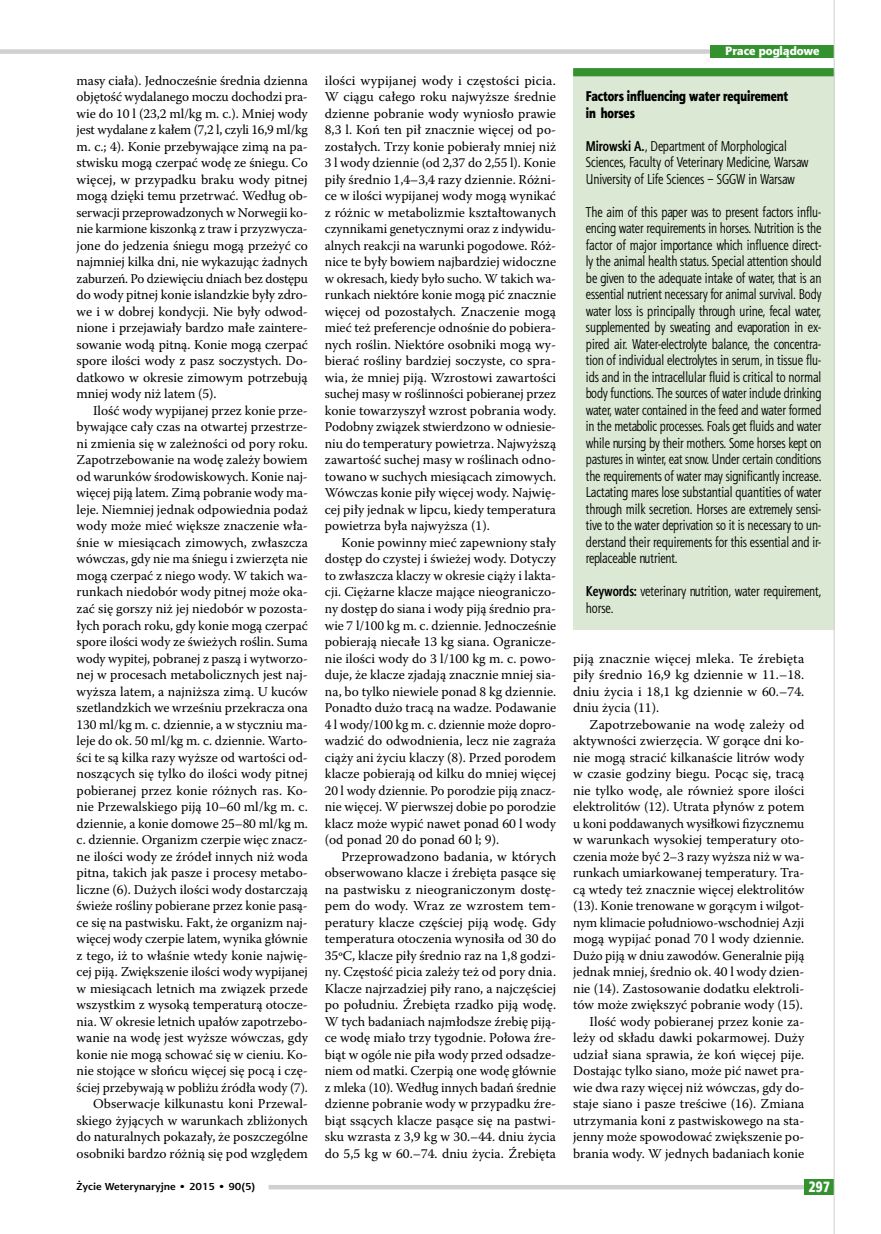
<style>
.page{position:relative;width:881px;height:1234px;background:#fff}
.page>*{position:absolute;margin:0;border:0;box-sizing:border-box;transform-origin:0 0}
.t1{font:15px "Aerton Cnd EFN Black";color:#fff}
.t2{font:14.25px/16.5px "Aerton Cnd EFN";color:#000}
.t3{font:14.25px/16.5px "Aerton Cnd EFN Black";color:#000}
.t4{font:13.5px/16.5px "Warnock Pro";color:#000;text-align:justify}
.t5{font:12px "Aerton EFN Black";color:#fff}
.t6{font:700 10.2px "Aerton EFN";color:#000;scale:1.11 1}
.s1{font-weight:700}
</style>
<div class="page">
<div style="left:573px;top:72px;width:260px;height:557px;background:#dbe8d3"></div>
<div style="left:573px;top:68px;width:260px;height:8px;background:#33922e"></div>
<div style="left:0;top:49px;width:833px;height:5px;background:#d0d0d0"></div>
<div style="left:710px;top:45px;width:123px;height:13px;background:#33922e"></div>
<div style="left:268px;top:1184px;width:565px;height:5px;background:#d0d0d0"></div>
<div style="left:804px;top:1178px;width:29px;height:15px;background:#33922e"></div>
<hr style="left:833px;top:0;width:1px;height:1233px;background:#d0d0d0">
<p class="t4" style="left:77px;top:72px;width:233px">masy ciała). Jednocześnie średnia dzienna objętość wydalanego moczu dochodzi pra&shy;wie do 10 l (23,2 ml/kg m. c.). Mniej wody jest wydalane z kałem (7,2 l, czyli 16,9 ml/kg m. c.; 4). Konie przebywające zimą na pa&shy;stwisku mogą czerpać wodę ze śniegu. Co więcej, w przypadku braku wody pitnej mogą dzięki temu przetrwać. Według ob&shy;serwacji przeprowadzonych w Norwegii ko&shy;nie karmione kiszonką z traw i przyzwycza&shy;jone do jedzenia śniegu mogą przeżyć co najmniej kilka dni, nie wykazując żadnych zaburzeń. Po dziewięciu dniach bez dostępu do wody pitnej konie islandzkie były zdro&shy;we i w dobrej kondycji. Nie były odwod&shy;nione i przejawiały bardzo małe zaintere&shy;sowanie wodą pitną. Konie mogą czerpać spore ilości wody z pasz soczystych. Do&shy;datkowo w okresie zimowym potrzebują mniej wody niż latem (5).</p>
<p class="t4" style="left:77px;top:402px;width:233px;text-align:right">Ilość wody wypijanej przez konie prze&shy;bywające cały czas na otwartej przestrze&shy;ni zmienia się w zależności od pory roku.<br>Zapotrzebowanie na wodę zależy bowiem od warunków środowiskowych. Konie naj&shy;więcej piją latem. Zimą pobranie wody ma&shy;leje. Niemniej jednak odpowiednia podaż wody może mieć większe znaczenie wła&shy;śnie w miesiącach zimowych, zwłaszcza wówczas, gdy nie ma śniegu i zwierzęta nie mogą czerpać z niego wody. W takich wa&shy;runkach niedobór wody pitnej może oka&shy;zać się gorszy niż jej niedobór w pozosta&shy;łych porach roku, gdy konie mogą czerpać spore ilości wody ze świeżych roślin. Suma wody wypitej, pobranej z paszą i wytworzo&shy;nej w procesach metabolicznych jest naj&shy;wyższa latem, a najniższa zimą. U kuców szetlandzkich we wrześniu przekracza ona 130 ml/kg m. c. dziennie, a w styczniu ma&shy;leje do ok. 50 ml/kg m. c. dziennie. Warto&shy;ści te są kilka razy wyższe od wartości od&shy;noszących się tylko do ilości wody pitnej pobieranej przez konie różnych ras. Ko&shy;nie Przewalskiego piją 10–60 ml/kg m. c. dziennie, a konie domowe 25–80 ml/kg m. c. dziennie. Organizm czerpie więc znacz&shy;ne ilości wody ze źródeł innych niż woda pitna, takich jak pasze i procesy metabo&shy;liczne (6). Dużych ilości wody dostarczają świeże rośliny pobierane przez konie pasą&shy;ce się na pastwisku. Fakt, że organizm naj&shy;więcej wody czerpie latem, wynika głównie z tego, iż to właśnie wtedy konie najwię&shy;cej piją. Zwiększenie ilości wody wypijanej w miesiącach letnich ma związek przede wszystkim z wysoką temperaturą otocze&shy;nia. W okresie letnich upałów zapotrzebo&shy;wanie na wodę jest wyższe wówczas, gdy konie nie mogą schować się w cieniu. Ko&shy;nie stojące w słońcu więcej się pocą i czę&shy;ściej przebywają w pobliżu źródła wody (7).<br>Obserwacje kilkunastu koni Przewal&shy;skiego żyjących w warunkach zbliżonych do naturalnych pokazały, że poszczególne osobniki bardzo różnią się pod względem</p>
<p class="t4" style="left:325px;top:72px;width:233px">ilości wypijanej wody i częstości picia.<br>W ciągu całego roku najwyższe średnie dzienne pobranie wody wyniosło prawie 8,3 l. Koń ten pił znacznie więcej od po&shy;zostałych. Trzy konie pobierały mniej niż 3 l wody dziennie (od 2,37 do 2,55 l). Konie piły średnio 1,4–3,4 razy dziennie. Różni&shy;ce w ilości wypijanej wody mogą wynikać z różnic w metabolizmie kształtowanych czynnikami genetycznymi oraz z indywidu&shy;alnych reakcji na warunki pogodowe. Róż&shy;nice te były bowiem najbardziej widoczne w okresach, kiedy było sucho. W takich wa&shy;runkach niektóre konie mogą pić znacznie więcej od pozostałych. Znaczenie mogą mieć też preferencje odnośnie do pobiera&shy;nych roślin. Niektóre osobniki mogą wy&shy;bierać rośliny bardziej soczyste, co spra&shy;wia, że mniej piją. Wzrostowi zawartości suchej masy w roślinności pobieranej przez konie towarzyszył wzrost pobrania wody.<br>Podobny związek stwierdzono w odniesie&shy;niu do temperatury powietrza. Najwyższą zawartość suchej masy w roślinach odno&shy;towano w suchych miesiącach zimowych.<br>Wówczas konie piły więcej wody. Najwię&shy;cej piły jednak w lipcu, kiedy temperatura powietrza była najwyższa (1).</p>
<p class="t4" style="left:325px;top:534px;width:233px;text-indent:16px">Konie powinny mieć zapewniony stały dostęp do czystej i świeżej wody. Dotyczy to zwłaszcza klaczy w okresie ciąży i lakta&shy;cji. Ciężarne klacze mające nieograniczo&shy;ny dostęp do siana i wody piją średnio pra&shy;wie 7 l/100 kg m. c. dziennie. Jednocześnie pobierają niecałe 13 kg siana. Ogranicze&shy;nie ilości wody do 3 l/100 kg m. c. powo&shy;duje, że klacze zjadają znacznie mniej sia&shy;na, bo tylko niewiele ponad 8 kg dziennie.<br>Ponadto dużo tracą na wadze. Podawanie 4 l wody/100 kg m. c. dziennie może dopro&shy;wadzić do odwodnienia, lecz nie zagraża ciąży ani życiu klaczy (8). Przed porodem klacze pobierają od kilku do mniej więcej 20 l wody dziennie. Po porodzie piją znacz&shy;nie więcej. W pierwszej dobie po porodzie klacz może wypić nawet ponad 60 l wody (od ponad 20 do ponad 60 l; 9).</p>
<p class="t4" style="left:325px;top:847px;width:233px;text-indent:16px">Przeprowadzono badania, w których obserwowano klacze i źrebięta pasące się na pastwisku z nieograniczonym dostę&shy;pem do wody. Wraz ze wzrostem tem&shy;peratury klacze częściej piją wodę. Gdy temperatura otoczenia wynosiła od 30 do 35ºC, klacze piły średnio raz na 1,8 godzi&shy;ny. Częstość picia zależy też od pory dnia.<br>Klacze najrzadziej piły rano, a najczęściej po południu. Źrebięta rzadko piją wodę.<br>W tych badaniach najmłodsze źrebię piją&shy;ce wodę miało trzy tygodnie. Połowa źre&shy;biąt w ogóle nie piła wody przed odsadze&shy;niem od matki. Czerpią one wodę głównie z mleka (10). Według innych badań średnie dzienne pobranie wody w przypadku źre&shy;biąt ssących klacze pasące się na pastwi&shy;sku wzrasta z 3,9 kg w 30.–44. dniu życia do 5,5 kg w 60.–74. dniu życia. Źrebięta</p>
<p class="t5" style="left:725px;top:43px;width:96px">Prace poglądowe</p>
<p class="t3" style="left:585px;top:88px;width:204px">Factors influencing water requirement in horses</p>
<p class="t2" style="left:585px;top:137px;width:224px"><span class="s1">Mirowski A.</span>, Department of Morphological<br>Sciences, Faculty of Veterinary Medicine, Warsaw<br>University of Life Sciences – SGGW in Warsaw</p>
<p class="t2" style="left:585px;top:203px;width:237px;text-align:justify">The aim of this paper was to present factors influ&shy;encing water requirements in horses. Nutrition is the factor of major importance which influence direct&shy;ly the animal health status. Special attention should be given to the adequate intake of water, that is an essential nutrient necessary for animal survival. Body water loss is principally through urine, fecal water, supplemented by sweating and evaporation in ex&shy;pired air. Water-electrolyte balance, the concentra&shy;tion of individual electrolytes in serum, in tissue flu&shy;ids and in the intracellular fluid is critical to normal body functions. The sources of water include drinking water, water contained in the feed and water formed in the metabolic processes. Foals get fluids and water while nursing by their mothers. Some horses kept on pastures in winter, eat snow. Under certain conditions the requirements of water may significantly increase.<br>Lactating mares lose substantial quantities of water through milk secretion. Horses are extremely sensi&shy;tive to the water deprivation so it is necessary to un&shy;derstand their requirements for this essential and ir&shy;replaceable nutrient.</p>
<p class="t2" style="left:585px;top:583px;width:237px"><span class="s1">Keywords:</span> veterinary nutrition, water requirement, horse.</p>
<p class="t4" style="left:573px;top:649px;width:233px">piją znacznie więcej mleka. Te źrebięta piły średnio 16,9 kg dziennie w 11.–18. dniu życia i 18,1 kg dziennie w 60.–74. dniu życia (11).</p>
<p class="t4" style="left:573px;top:715px;width:233px;text-align:right">Zapotrzebowanie na wodę zależy od aktywności zwierzęcia. W gorące dni ko&shy;nie mogą stracić kilkanaście litrów wody w czasie godziny biegu. Pocąc się, tracą nie tylko wodę, ale również spore ilości elektrolitów (12). Utrata płynów z potem u koni poddawanych wysiłkowi fizycznemu w warunkach wysokiej temperatury oto&shy;czenia może być 2–3 razy wyższa niż w wa&shy;runkach umiarkowanej temperatury. Tra&shy;cą wtedy też znacznie więcej elektrolitów (13). Konie trenowane w gorącym i wilgot&shy;nym klimacie południowo-wschodniej Azji mogą wypijać ponad 70 l wody dziennie.<br>Dużo piją w dniu zawodów. Generalnie piją jednak mniej, średnio ok. 40 l wody dzien&shy;nie (14). Zastosowanie dodatku elektroli&shy;tów może zwiększyć pobranie wody (15).<br>Ilość wody pobieranej przez konie za&shy;leży od składu dawki pokarmowej. Duży udział siana sprawia, że koń więcej pije.<br>Dostając tylko siano, może pić nawet pra&shy;wie dwa razy więcej niż wówczas, gdy do&shy;staje siano i pasze treściwe (16). Zmiana utrzymania koni z pastwiskowego na sta&shy;jenny może spowodować zwiększenie po&shy;brania wody. W jednych badaniach konie</p>
<p class="t6" style="left:77px;top:1180px;width:162px">Życie Weterynaryjne • 2015 • 90(5)</p>
<p class="t1" style="left:808px;top:1177px;width:23px">297</p>
</div>
